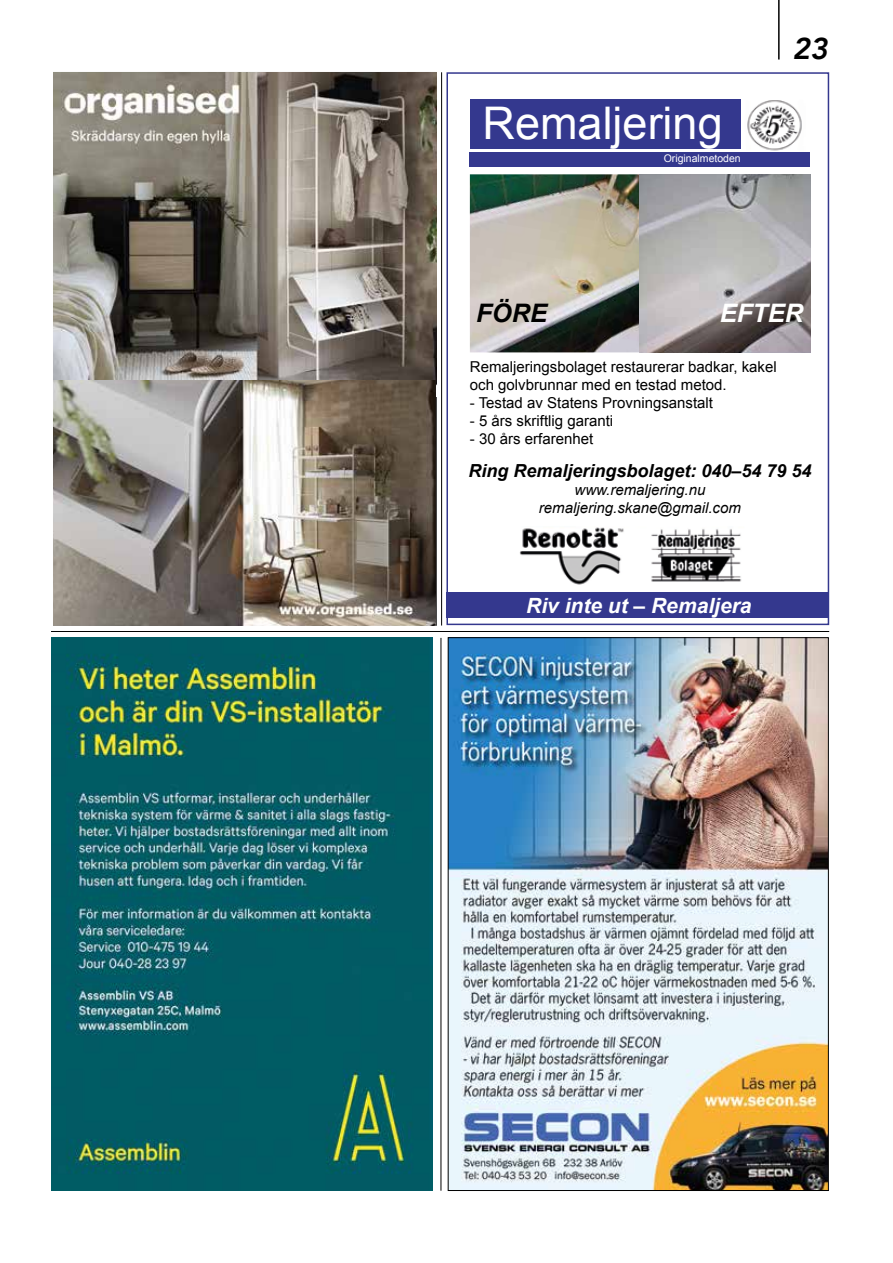
<style>
.page{position:relative;width:893px;height:1263px;background:#fff}
.page>*{position:absolute;margin:0;border:0;box-sizing:border-box;transform-origin:0 0}
.t1{font:45px "Arial";color:#fff}
.t2{font:italic 800 30px "Avenir";color:#000}
.t3{font:italic 700 25.5px "Arial";color:#fff}
.t4{font:italic 700 25.5px "Arial";color:#000}
.t5{font:italic 700 21px "Arial";color:#fff}
.t6{font:italic 700 18px "Arial";color:#000}
.t7{font:15px/18px "Arial";color:#000}
.t8{font:italic 15px/18px "Arial";color:#000;text-align:center}
.t9{font:10.5px "Arial";color:#fff}
</style>
<div class="page">
<hr style="left:778px;top:0;width:2px;height:60px;background:#000">
<img style="left:450px;top:639px;width:376px;height:550px">
<div style="left:446px;top:72px;width:383px;height:553px;background:#fff;border:2px solid #34388e"></div>
<div style="left:470px;top:99px;width:270px;height:50px;background:#34388e"></div>
<img style="left:747px;top:100px;width:55px;height:51px">
<div style="left:470px;top:152px;width:340px;height:14px;background:#34388e"></div>
<img style="left:520px;top:527px;width:222px;height:58px">
<img style="left:470px;top:174px;width:340px;height:178px">
<div style="left:446px;top:592px;width:383px;height:26px;background:#34388e"></div>
<img style="left:53px;top:73px;width:383px;height:308px">
<img style="left:53px;top:381px;width:383px;height:244px">
<hr style="left:441px;top:72px;width:1px;height:553px;background:#000">
<hr style="left:441px;top:638px;width:1px;height:553px;background:#000">
<hr style="left:51px;top:631px;width:778px;height:1px;background:#000">
<img style="left:51px;top:638px;width:381px;height:553px">
<h1 class="t1" style="left:483px;top:94px;width:242px">Remaljering</h1>
<p class="t9" style="left:664px;top:152px;width:79px">Originalmetoden</p>
<h2 class="t2" style="left:792px;top:31px;width:37px">23</h2>
<h3 class="t4" style="left:476px;top:296px;width:72px">FÖRE</h3>
<h3 class="t3" style="left:720px;top:296px;width:85px">EFTER</h3>
<p class="t7" style="left:470px;top:358px;width:308px">Remaljeringsbolaget restaurerar badkar, kakel och golvbrunnar med en testad metod.</p>
<p class="t7" style="left:470px;top:394px;width:245px">- Testad av Statens Provningsanstalt</p>
<p class="t7" style="left:470px;top:412px;width:145px">- 5 års skriftlig garanti</p>
<p class="t7" style="left:470px;top:430px;width:125px">- 30 års erfarenhet</p>
<p class="t6" style="left:468px;top:459px;width:345px">Ring Remaljeringsbolaget: 040–54 79 54</p>
<p class="t8" style="left:539px;top:481px;width:203px">www.remaljering.nu remaljering.skane@gmail.com</p>
<h3 class="t5" style="left:526px;top:592px;width:227px">Riv inte ut – Remaljera</h3>
</div>
